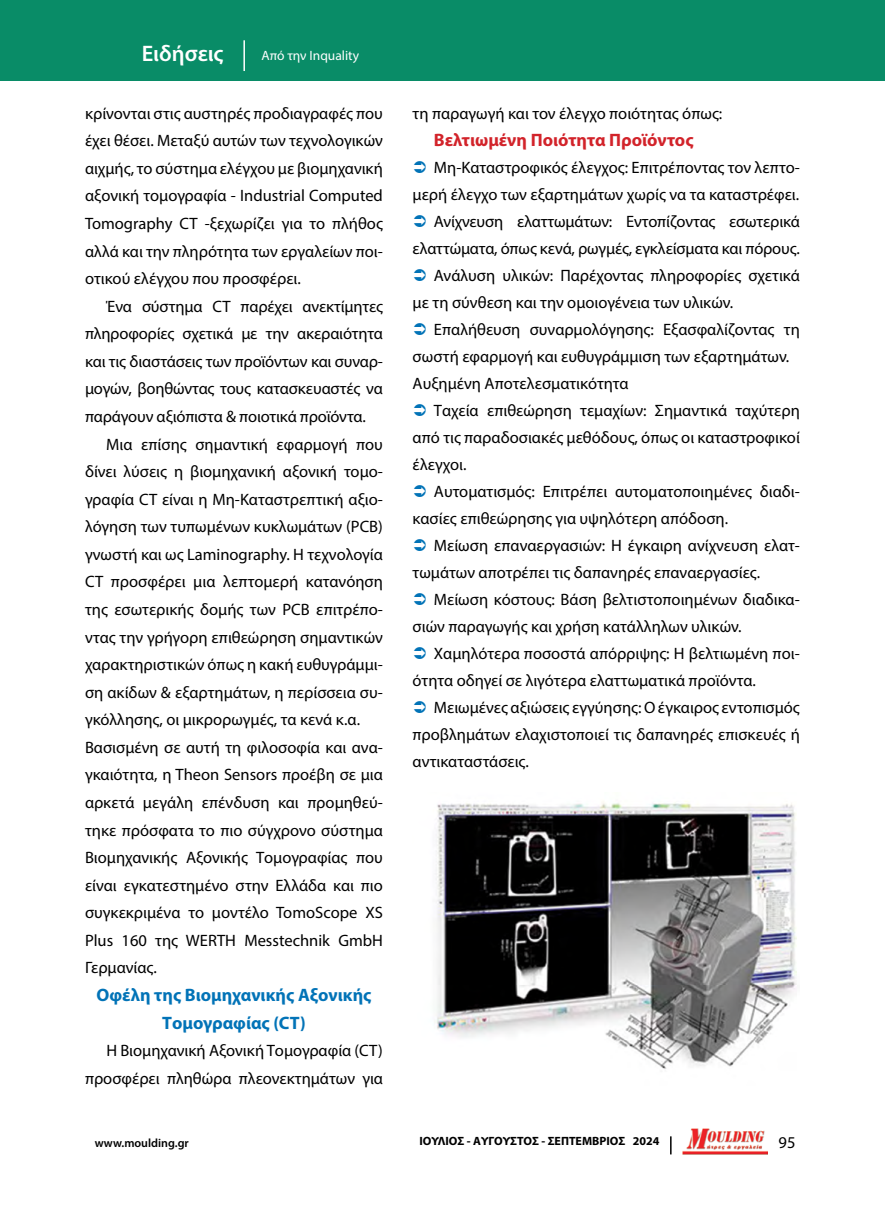
<style>
.page{position:relative;width:885px;height:1217px;background:#fff}
.page>*{position:absolute;margin:0;border:0;box-sizing:border-box;transform-origin:0 0}
.t1{font:600 22.5px "Myriad Pro";color:#fff}
.t2{font:700 18px/27.6px "Myriad Pro";color:#0273b7;text-align:center}
.t3{font:700 18px "Myriad Pro";color:#d2232a}
.t4{font:16.5px/27.6px "Myriad Pro";color:#000;text-align:justify}
.t5{font:13.5px "Myriad Pro";color:#fff}
.t6{font:700 12px "Myriad Pro";color:#000}
.t7{font:600 12px "Myriad Pro";color:#000}
</style>
<div class="page">
<svg style="left:670px;top:1136px;width:1px;height:18px"></svg>
<img style="left:682px;top:1128px;width:85px;height:27px">
<div style="left:0;top:0;width:884px;height:80px;background:#098c67"></div>
<hr style="left:243px;top:40px;width:2px;height:31px;background:#fff">
<img style="left:436px;top:801px;width:361px;height:268px">
<h1 class="t1" style="left:142px;top:39px;width:83px">Ειδήσεις</h1>
<p class="t5" style="left:261px;top:47px;width:99px">Από την Inquality</p>
<p class="t4" style="left:85px;top:99px;width:299px">κρίνονται στις αυστηρές προδιαγραφές που έχει θέσει. Μεταξύ αυτών των τεχνολογικών αιχμής, το σύστημα ελέγχου με βιομηχανική αξονική τομογραφία - Industrial Computed Tomography CT -ξεχωρίζει για το πλήθος αλλά και την πληρότητα των εργαλείων ποι&shy;οτικού ελέγχου που προσφέρει.</p>
<p class="t4" style="left:85px;top:292px;width:299px;text-indent:21px">Ένα σύστημα CT παρέχει ανεκτίμητες πληροφορίες σχετικά με την ακεραιότητα και τις διαστάσεις των προϊόντων και συναρ&shy;μογών, βοηθώντας τους κατασκευαστές να παράγουν αξιόπιστα &amp; ποιοτικά προϊόντα.</p>
<p class="t4" style="left:85px;top:430px;width:299px;text-align:left;text-indent:21px">Μια επίσης σημαντική εφαρμογή που δίνει λύσεις η βιομηχανική αξονική τομο&shy;γραφία CT είναι η Mη-Καταστρεπτική αξιο&shy;λόγηση των τυπωμένων κυκλωμάτων (PCB) γνωστή και ως Laminography. H τεχνολογία CT προσφέρει μια λεπτομερή κατανόηση της εσωτερικής δομής των PCB επιτρέπο&shy;ντας την γρήγορη επιθεώρηση σημαντικών χαρακτηριστικών όπως η κακή ευθυγράμμι&shy;ση ακίδων &amp; εξαρτημάτων, η περίσσεια συ&shy;γκόλλησης, οι μικρορωγμές, τα κενά κ.α.<br>Βασισμένη σε αυτή τη φιλοσοφία και ανα&shy;γκαιότητα, η Theon Sensors προέβη σε μια αρκετά μεγάλη επένδυση και προμηθεύ&shy;τηκε πρόσφατα το πιο σύγχρονο σύστημα Βιομηχανικής Αξονικής Τομογραφίας που είναι εγκατεστημένο στην Ελλάδα και πιο συγκεκριμένα το μοντέλο TomoScope XS Plus 160 της WERTH Messtechnik GmbH Γερμανίας.</p>
<p class="t2" style="left:96px;top:980px;width:276px">Οφέλη της Βιομηχανικής Αξονικής<br>Τομογραφίας (CT)</p>
<p class="t4" style="left:85px;top:1036px;width:299px;text-align:right">Η Βιομηχανική Αξονική Τομογραφία (CT) προσφέρει πληθώρα πλεονεκτημάτων για</p>
<p class="t4" style="left:412px;top:99px;width:311px">τη παραγωγή και τον έλεγχο ποιότητας όπως:</p>
<p class="t3" style="left:434px;top:128px;width:261px">Βελτιωμένη Ποιότητα Προϊόντος</p>
<p class="t4" style="left:434px;top:153px;width:367px">Μη-Καταστροφικός έλεγχος: Επιτρέποντας τον λεπτο-</p>
<p class="t4" style="left:412px;top:180px;width:388px">μερή έλεγχο των εξαρτημάτων χωρίς να τα καταστρέφει.</p>
<p class="t4" style="left:434px;top:207px;width:367px">Ανίχνευση ελαττωμάτων: Εντοπίζοντας εσωτερικά</p>
<p class="t4" style="left:412px;top:234px;width:389px">ελαττώματα, όπως κενά, ρωγμές, εγκλείσματα και πόρους.</p>
<p class="t4" style="left:434px;top:261px;width:367px">Ανάλυση υλικών: Παρέχοντας πληροφορίες σχετικά</p>
<p class="t4" style="left:412px;top:288px;width:322px">με τη σύνθεση και την ομοιογένεια των υλικών.</p>
<p class="t4" style="left:434px;top:315px;width:367px">Επαλήθευση συναρμολόγησης: Εξασφαλίζοντας τη</p>
<p class="t4" style="left:412px;top:342px;width:378px">σωστή εφαρμογή και ευθυγράμμιση των εξαρτημάτων.</p>
<p class="t4" style="left:412px;top:369px;width:217px">Αυξημένη Αποτελεσματικότητα</p>
<p class="t4" style="left:434px;top:396px;width:367px">Ταχεία επιθεώρηση τεμαχίων: Σημαντικά ταχύτερη</p>
<p class="t4" style="left:412px;top:423px;width:389px">από τις παραδοσιακές μεθόδους, όπως οι καταστροφικοί</p>
<p class="t4" style="left:412px;top:450px;width:55px">έλεγχοι.</p>
<p class="t4" style="left:434px;top:477px;width:367px">Αυτοματισμός: Επιτρέπει αυτοματοποιημένες διαδι-</p>
<p class="t4" style="left:412px;top:504px;width:317px">κασίες επιθεώρησης για υψηλότερη απόδοση.</p>
<p class="t4" style="left:434px;top:531px;width:367px">Μείωση επαναεργασιών: Η έγκαιρη ανίχνευση ελατ-</p>
<p class="t4" style="left:412px;top:558px;width:349px">τωμάτων αποτρέπει τις δαπανηρές επαναεργασίες.</p>
<p class="t4" style="left:434px;top:585px;width:367px">Μείωση κόστους: Βάση βελτιστοποιημένων διαδικα-</p>
<p class="t4" style="left:412px;top:612px;width:330px">σιών παραγωγής και χρήση κατάλληλων υλικών.</p>
<p class="t4" style="left:434px;top:639px;width:367px">Χαμηλότερα ποσοστά απόρριψης: Η βελτιωμένη ποι-</p>
<p class="t4" style="left:412px;top:666px;width:345px">ότητα οδηγεί σε λιγότερα ελαττωματικά προϊόντα.</p>
<p class="t4" style="left:434px;top:693px;width:367px">Μειωμένες αξιώσεις εγγύησης: Ο έγκαιρος εντοπισμός</p>
<p class="t4" style="left:412px;top:720px;width:389px">προβλημάτων ελαχιστοποιεί τις δαπανηρές επισκευές ή</p>
<p class="t4" style="left:412px;top:747px;width:118px">αντικαταστάσεις.</p>
<p class="t6" style="left:419px;top:1132px;width:241px">ΙΟΥΛΙΟΣ - ΑΥΓΟΥΣΤΟΣ - ΣΕΠΤΕΜΒΡΙΟΣ 2024</p>
<p class="t7" style="left:95px;top:1134px;width:96px">www.moulding.gr</p>
<p class="t4" style="left:778px;top:1127px;width:18px">95</p>
</div>
